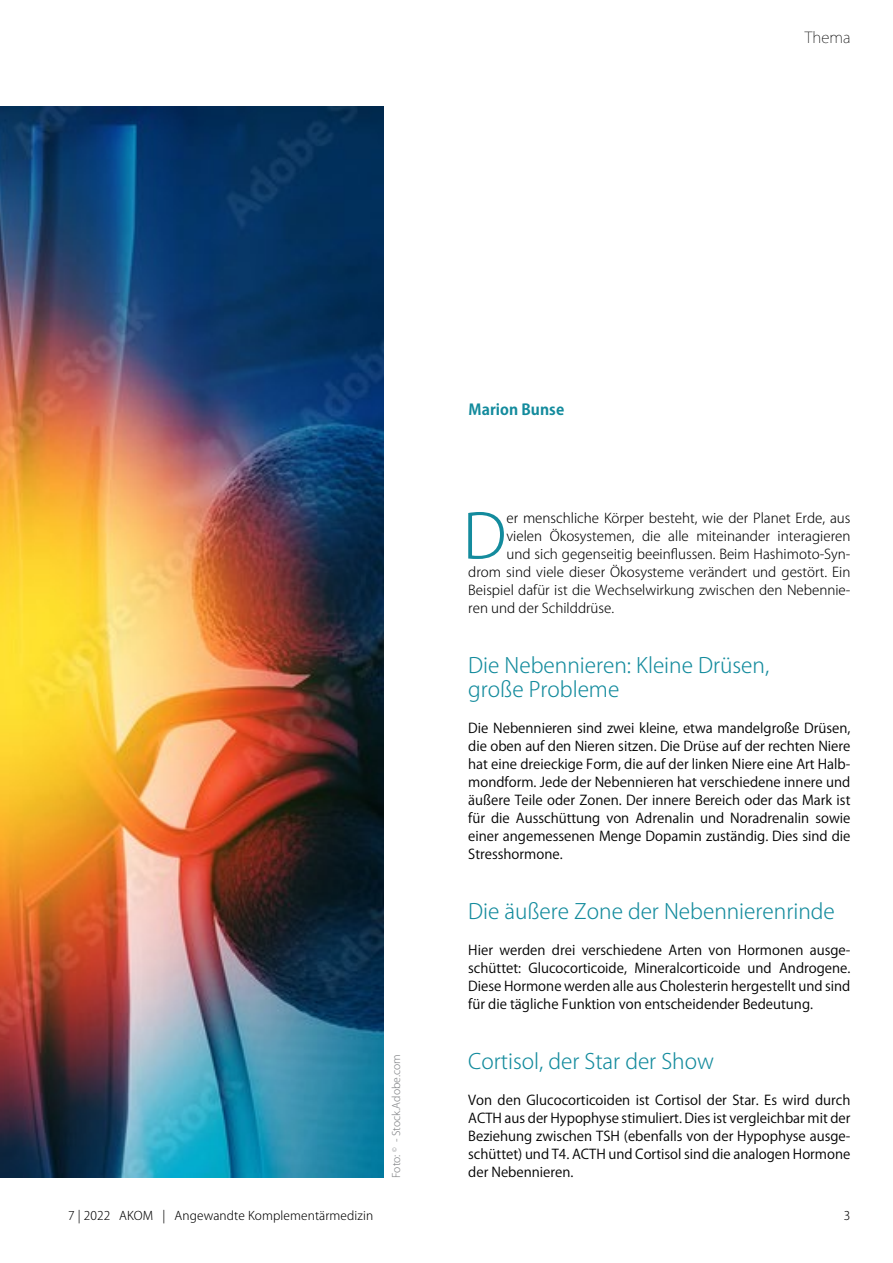
<style>
.page{position:relative;width:893px;height:1263px;background:#fff}
.page>*{position:absolute;margin:0;border:0;box-sizing:border-box;transform-origin:0 0}
.t1{font:300 60.9px "Koz Go Pr 6 N";color:#138b9d}
.t2{font:300 21px/24px "Koz Go Pr 6 N";color:#138b9d}
.t3{font:700 15px "Koz Go Pr 6 N";letter-spacing:.005em;color:#138b9d}
.t4{font:200 15px "Koz Go Pr 6 N";color:#000}
.t5{font:13.5px/18px "Koz Go Pr 6 N";color:#000;text-align:justify}
.t6{font:300 13.5px "Koz Go Pr 6 N";color:#000}
.t7{font:300 12px "Koz Go Pr 6 N";letter-spacing:.01em;color:#000}
.t8{font:300 10.5px "Koz Go Pr 6 N";color:#808285}
</style>
<div class="page">
<img style="left:0;top:106px;width:384px;height:1072px">
<p class="t4" style="left:805px;top:29px;width:47px">Thema</p>
<p class="t7" style="left:68px;top:1209px;width:307px">7 | 2022 AKOM | Angewandte Komplementärmedizin</p>
<p class="t8" style="left:391px;top:1178px;width:125px;rotate:-90deg">Foto: <sup>©</sup> - Stock.Adobe.com</p>
<p class="t3" style="left:469px;top:401px;width:97px">Marion Bunse</p>
<h1 class="t1" style="left:463px;top:502px;width:45px">D</h1>
<p class="t6" style="left:506px;top:510px;width:345px">er menschliche Körper besteht, wie der Planet Erde, aus</p>
<p class="t6" style="left:506px;top:528px;width:345px">vielen Ökosystemen, die alle miteinander interagieren</p>
<p class="t6" style="left:506px;top:546px;width:345px">und sich gegenseitig beeinflussen. Beim Hashimoto-Syn-</p>
<p class="t6" style="left:468px;top:564px;width:384px">drom sind viele dieser Ökosysteme verändert und gestört. Ein</p>
<p class="t6" style="left:468px;top:582px;width:384px">Beispiel dafür ist die Wechselwirkung zwischen den Nebennie-</p>
<p class="t6" style="left:468px;top:600px;width:147px">ren und der Schilddrüse.</p>
<h2 class="t2" style="left:468px;top:653px;width:303px">Die Nebennieren: Kleine Drüsen, große Probleme</h2>
<p class="t5" style="left:468px;top:719px;width:384px">Die Nebennieren sind zwei kleine, etwa mandelgroße Drüsen, die oben auf den Nieren sitzen. Die Drüse auf der rechten Niere hat eine dreieckige Form, die auf der linken Niere eine Art Halb&shy;mondform. Jede der Nebennieren hat verschiedene innere und äußere Teile oder Zonen. Der innere Bereich oder das Mark ist für die Ausschüttung von Adrenalin und Noradrenalin sowie einer angemessenen Menge Dopamin zuständig. Dies sind die Stresshormone.</p>
<h2 class="t2" style="left:468px;top:899px;width:368px">Die äußere Zone der Nebennierenrinde</h2>
<p class="t5" style="left:468px;top:941px;width:384px">Hier werden drei verschiedene Arten von Hormonen ausge&shy;schüttet: Glucocorticoide, Mineralcorticoide und Androgene.<br>Diese Hormone werden alle aus Cholesterin hergestellt und sind für die tägliche Funktion von entscheidender Bedeutung.</p>
<h2 class="t2" style="left:468px;top:1049px;width:247px">Cortisol, der Star der Show</h2>
<p class="t5" style="left:468px;top:1091px;width:384px">Von den Glucocorticoiden ist Cortisol der Star. Es wird durch ACTH aus der Hypophyse stimuliert. Dies ist vergleichbar mit der Beziehung zwischen TSH (ebenfalls von der Hypophyse ausge&shy;schüttet) und T4. ACTH und Cortisol sind die analogen Hormone der Nebennieren.</p>
<p class="t7" style="left:844px;top:1209px;width:8px">3</p>
</div>
